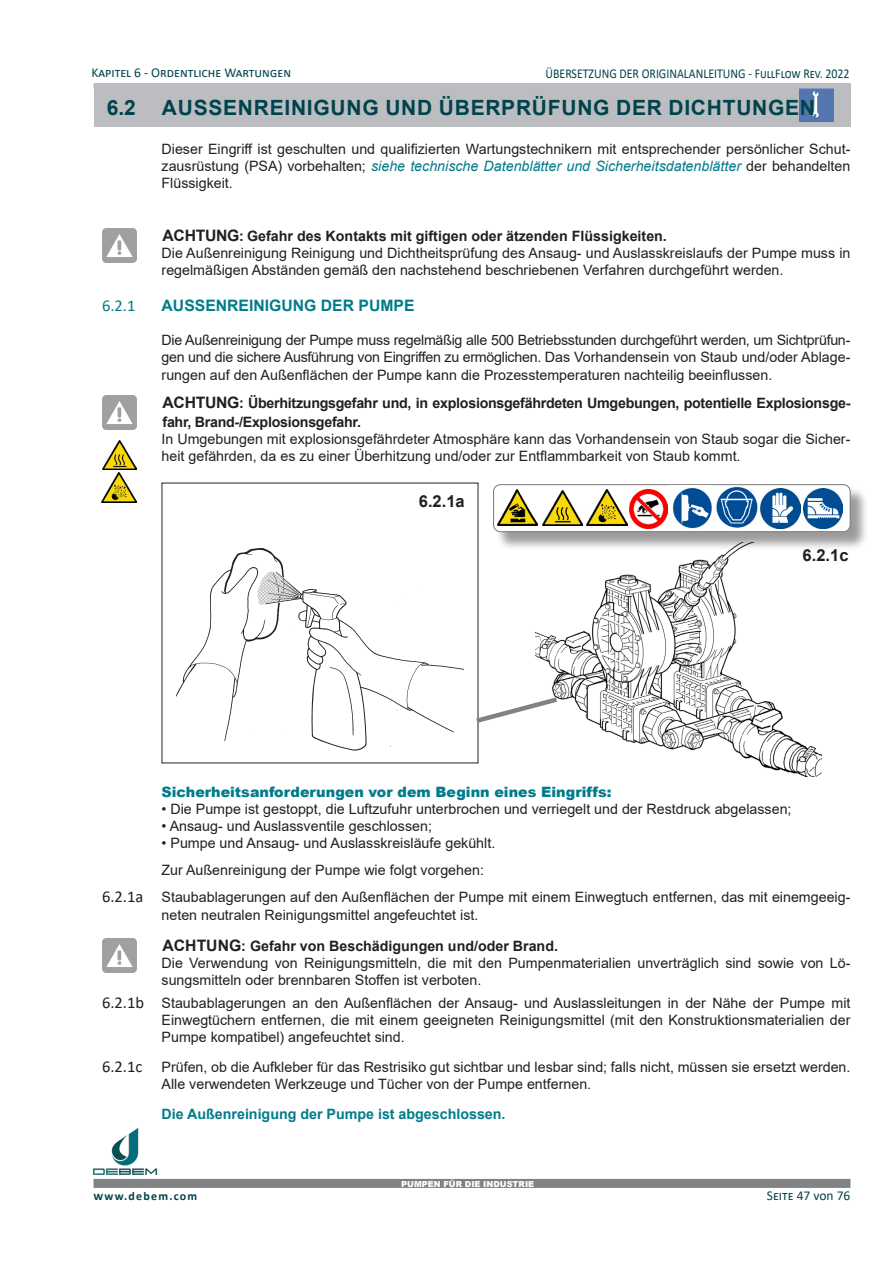
<style>
.page{position:relative;width:893px;height:1263px;background:#fff}
.page>*{position:absolute;margin:0;border:0;box-sizing:border-box;transform-origin:0 0}
.t1{font:700 21px "Arial";letter-spacing:.035em;color:#00434c}
.corpo_testo{font:700 16.5px "Arial";color:#231f20}
.t2{font:16.5px "Calibri";color:#007c8b}
.t3{font:700 15.75px "Arial";color:#007c8b}
.corpo_testo-2{font:14.25px/17.1px "Arial";color:#231f20}
.t4{font:700 14.25px/18.9px "Arial";letter-spacing:-.02em;color:#231f20}
.t5{font:700 14.25px "Arial";color:#231f20}
.corpo_testo-3{font:900 14.25px "Arial";color:#007c8b}
.corpo_testo-4{font:700 14.25px "Arial";color:#007c8b}
.t6{font:13.5px "Calibri";color:#00434c;scale:.88 1}
.t7{font:13.5px "Calibri";color:#00434c}
.t8{font:700 12px "Calibri";letter-spacing:.1em;color:#00434c}
.t9{font:900 8.25px "Arial";color:#fff}
.s1{font-style:italic;color:#007c8b}
.s2{font-size:15.75px}
.s3{font-family:"Calibri";font-size:16.5px}
</style>
<div class="page">
<img style="left:536px;top:551px;width:285px;height:226px">
<img style="left:176px;top:548px;width:287px;height:203px">
<div style="left:94px;top:83px;width:756px;height:43px;background:#bcbdc0"></div>
<img style="left:799px;top:89px;width:34px;height:32px">
<div style="left:495px;top:486px;width:374px;height:65px;background:#231f20;opacity:.75"></div>
<div style="left:494px;top:485px;width:356px;height:47px;background:#fff;border-radius:7px"></div>
<div style="left:493px;top:484px;width:357px;height:48px;border:1px solid #231f20;border-radius:7px"></div>
<img style="left:629px;top:490px;width:39px;height:38px">
<img style="left:761px;top:489px;width:39px;height:39px">
<img style="left:803px;top:489px;width:40px;height:39px">
<img style="left:542px;top:490px;width:40px;height:35px">
<img style="left:716px;top:486px;width:41px;height:42px">
<svg style="left:673px;top:488px;width:39px;height:41px"></svg>
<div style="left:587px;top:490px;width:40px;height:37px;background:#000203"></div>
<img style="left:587px;top:490px;width:40px;height:35px">
<img style="left:497px;top:489px;width:40px;height:37px">
<svg style="left:476px;top:694px;width:86px;height:32px"></svg>
<div style="left:94px;top:1179px;width:756px;height:9px;background:#808285"></div>
<img style="left:93px;top:1128px;width:65px;height:47px">
<img style="left:102px;top:228px;width:34px;height:34px">
<img style="left:102px;top:396px;width:34px;height:34px">
<img style="left:102px;top:938px;width:34px;height:34px">
<img style="left:102px;top:440px;width:34px;height:30px">
<img style="left:101px;top:472px;width:35px;height:30px">
<p class="t7" style="left:91px;top:63px;width:201px">Kapitel 6 - Ordentliche Wartungen</p>
<p class="t6" style="left:545px;top:64px;width:347px">ÜBERSETZUNG DER ORIGINALANLEITUNG - FullFlow Rev. 2022</p>
<p class="t1" style="left:107px;top:93px;width:710px">6.2 AUSSENREINIGUNG UND ÜBERPRÜFUNG DER DICHTUNGEN</p>
<p class="corpo_testo-2" style="left:162px;top:140px;width:690px;text-align:justify">Dieser Eingriff ist geschulten und qualifizierten Wartungstechnikern mit entsprechender persönlicher Schut&shy;zausrüstung (PSA) vorbehalten; <span class="s1">siehe technische Datenblätter und Sicherheitsdatenblätter</span> der behandelten Flüssigkeit.</p>
<p class="t5" style="left:163px;top:226px;width:506px"><span class="s2">ACHTUNG</span>: Gefahr des Kontakts mit giftigen oder ätzenden Flüssigkeiten.</p>
<p class="corpo_testo-2" style="left:162px;top:244px;width:690px">Die Außenreinigung Reinigung und Dichtheitsprüfung des Ansaug- und Auslasskreislaufs der Pumpe muss in regelmäßigen Abständen gemäß den nachstehend beschriebenen Verfahren durchgeführt werden.</p>
<p class="t2" style="left:102px;top:294px;width:35px">6.2.1</p>
<p class="t3" style="left:162px;top:294px;width:254px">AUSSENREINIGUNG DER PUMPE</p>
<p class="corpo_testo-2" style="left:162px;top:332px;width:690px;text-align:justify">Die Außenreinigung der Pumpe muss regelmäßig alle 500 Betriebsstunden durchgeführt werden, um Sichtprüfun&shy;gen und die sichere Ausführung von Eingriffen zu ermöglichen. Das Vorhandensein von Staub und/oder Ablage&shy;rungen auf den Außenflächen der Pumpe kann die Prozesstemperaturen nachteilig beeinflussen.</p>
<p class="t4" style="left:163px;top:394px;width:689px"><span class="s2">ACHTUNG</span>: Überhitzungsgefahr und, in explosionsgefährdeten Umgebungen, potentielle Explosionsge&shy;fahr, Brand-/Explosionsgefahr.</p>
<p class="corpo_testo-2" style="left:162px;top:431px;width:690px">In Umgebungen mit explosionsgefährdeter Atmosphäre kann das Vorhandensein von Staub sogar die Sicher&shy;heit gefährden, da es zu einer Überhitzung und/oder zur Entflammbarkeit von Staub kommt.</p>
<p class="corpo_testo" style="left:419px;top:490px;width:47px">6.2.1a</p>
<p class="corpo_testo" style="left:803px;top:543px;width:47px">6.2.1c</p>
<p class="corpo_testo-3" style="left:162px;top:782px;width:451px">Sicherheitsanforderungen vor dem Beginn eines Eingriffs:</p>
<p class="corpo_testo-2" style="left:162px;top:801px;width:631px">• Die Pumpe ist gestoppt, die Luftzufuhr unterbrochen und verriegelt und der Restdruck abgelassen;</p>
<p class="corpo_testo-2" style="left:162px;top:818px;width:272px">• Ansaug- und Auslassventile geschlossen;</p>
<p class="corpo_testo-2" style="left:162px;top:835px;width:335px">• Pumpe und Ansaug- und Auslasskreisläufe gekühlt.</p>
<p class="corpo_testo-2" style="left:162px;top:861px;width:324px">Zur Außenreinigung der Pumpe wie folgt vorgehen:</p>
<p class="corpo_testo-2" style="left:162px;top:889px;width:690px;text-indent:-60px"><span class="s3">6.2.1a</span> Staubablagerungen auf den Außenflächen der Pumpe mit einem Einwegtuch entfernen, das mit einemgeeig&shy;neten neutralen Reinigungsmittel angefeuchtet ist.</p>
<p class="t5" style="left:163px;top:936px;width:397px"><span class="s2">ACHTUNG</span>: Gefahr von Beschädigungen und/oder Brand.</p>
<p class="corpo_testo-2" style="left:162px;top:954px;width:690px">Die Verwendung von Reinigungsmitteln, die mit den Pumpenmaterialien unverträglich sind sowie von Lö&shy;sungsmitteln oder brennbaren Stoffen ist verboten.</p>
<p class="corpo_testo-2" style="left:162px;top:994px;width:690px;text-align:justify;text-indent:-60px"><span class="s3">6.2.1b</span> Staubablagerungen an den Außenflächen der Ansaug- und Auslassleitungen in der Nähe der Pumpe mit Einwegtüchern entfernen, die mit einem geeigneten Reinigungsmittel (mit den Konstruktionsmaterialien der Pumpe kompatibel) angefeuchtet sind.</p>
<p class="corpo_testo-2" style="left:162px;top:1058px;width:690px;text-indent:-60px"><span class="s3">6.2.1c</span> Prüfen, ob die Aufkleber für das Restrisiko gut sichtbar und lesbar sind; falls nicht, müssen sie ersetzt werden.<br>Alle verwendeten Werkzeuge und Tücher von der Pumpe entfernen.</p>
<p class="corpo_testo-4" style="left:162px;top:1103px;width:345px">Die Außenreinigung der Pumpe ist abgeschlossen.</p>
<p class="t8" style="left:94px;top:1187px;width:105px">www.debem.com</p>
<p class="t9" style="left:401px;top:1178px;width:134px">PUMPEN FÜR DIE INDUSTRIE</p>
<p class="t7" style="left:767px;top:1186px;width:85px">Seite 47 von 76</p>
</div>
